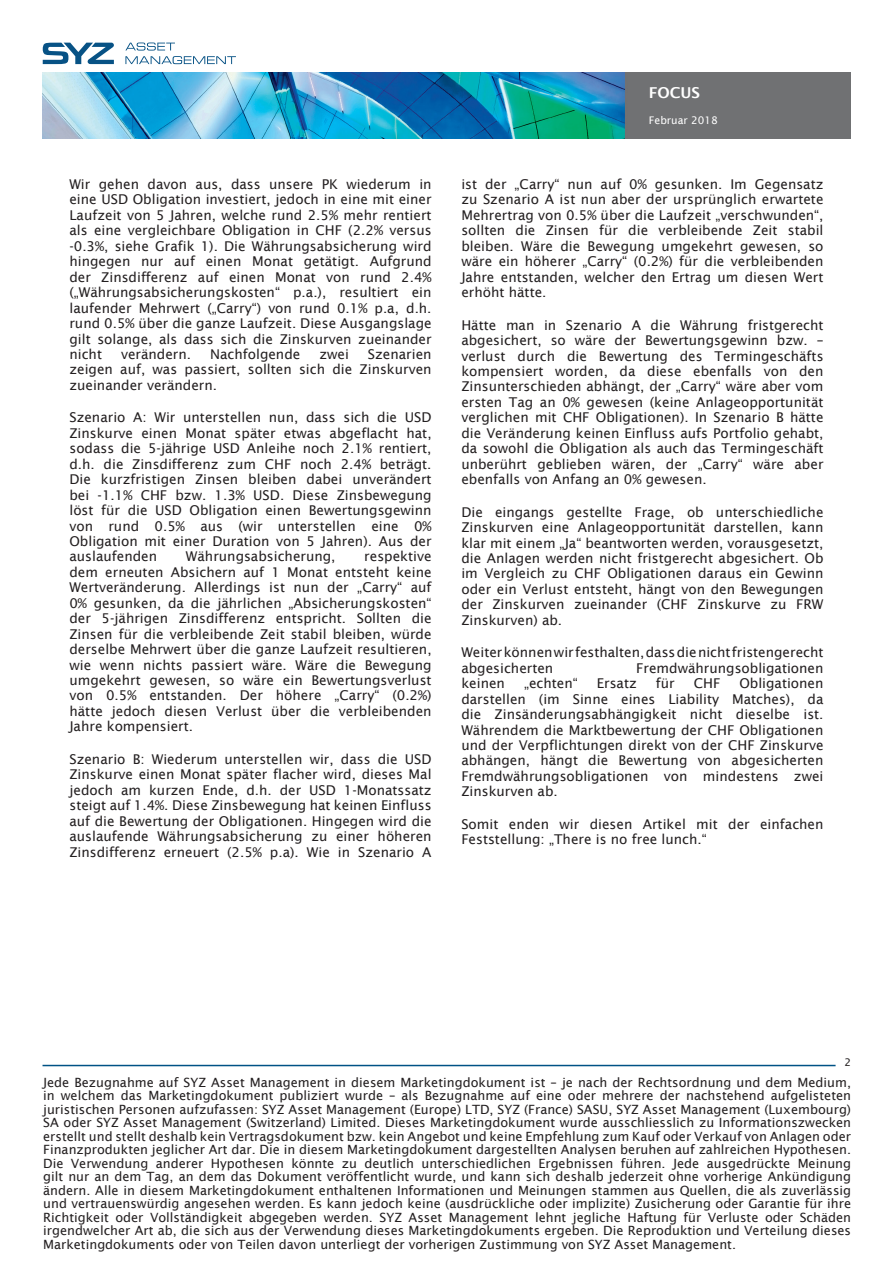
<style>
.page{position:relative;width:893px;height:1263px;background:#fff}
.page>*{position:absolute;margin:0;border:0;box-sizing:border-box;transform-origin:0 0}
.t1{font:600 15px "Lucida Sans";color:#fff}
.Texte_courant{font:13.5px/15.5px "Lucida Sans";color:#231f20;text-align:justify}
.t2{font:12.75px/13.5px "Lucida Sans";color:#231f20;text-align:justify}
.t3{font:10.5px "Lucida Sans";color:#fff}
.Numèro_de_page{font:10.5px "Lucida Sans";color:#231f20}
</style>
<div class="page">
<svg style="left:125px;top:43px;width:111px;height:21px"></svg>
<svg style="left:43px;top:43px;width:71px;height:21px"></svg>
<img style="left:43px;top:72px;width:807px;height:66px">
<hr style="left:43px;top:1065px;width:793px;height:1px;background:#005285">
<p class="t1" style="left:649px;top:84px;width:53px">FOCUS</p>
<p class="Texte_courant" style="left:69px;top:176px;width:364px">Wir gehen davon aus, dass unsere PK wiederum in eine USD Obligation investiert, jedoch in eine mit einer Laufzeit von 5 Jahren, welche rund 2.5% mehr rentiert als eine vergleichbare Obligation in CHF (2.2% versus -0.3%, siehe Grafik 1). Die Währungsabsicherung wird hingegen nur auf einen Monat getätigt. Aufgrund der Zinsdifferenz auf einen Monat von rund 2.4% („Währungsabsicherungskosten“ p.a.), resultiert ein laufender Mehrwert („Carry“) von rund 0.1% p.a, d.h. rund 0.5% über die ganze Laufzeit. Diese Ausgangslage gilt solange, als dass sich die Zinskurven zueinander nicht</p>
<p class="Texte_courant" style="left:121px;top:346px;width:72px">verändern.</p>
<p class="Texte_courant" style="left:210px;top:346px;width:92px">Nachfolgende</p>
<p class="Texte_courant" style="left:319px;top:346px;width:31px">zwei</p>
<p class="Texte_courant" style="left:69px;top:346px;width:364px;text-indent:298px">Szenarien zeigen auf, was passiert, sollten sich die Zinskurven zueinander verändern.</p>
<p class="Texte_courant" style="left:69px;top:410px;width:364px">Szenario A: Wir unterstellen nun, dass sich die USD Zinskurve einen Monat später etwas abgeflacht hat, sodass die 5-jährige USD Anleihe noch 2.1% rentiert, d.h. die Zinsdifferenz zum CHF noch 2.4% beträgt.<br>Die kurzfristigen Zinsen bleiben dabei unverändert bei -1.1% CHF bzw. 1.3% USD. Diese Zinsbewegung löst für die USD Obligation einen Bewertungsgewinn von rund 0.5% aus (wir unterstellen eine 0% Obligation mit einer Duration von 5 Jahren). Aus der auslaufenden</p>
<p class="Texte_courant" style="left:69px;top:549px;width:364px;text-indent:295px">respektive dem erneuten Absichern auf 1 Monat entsteht keine Wertveränderung. Allerdings ist nun der „Carry“ auf 0% gesunken, da die jährlichen „Absicherungskosten“ der 5-jährigen Zinsdifferenz entspricht. Sollten die Zinsen für die verbleibende Zeit stabil bleiben, würde derselbe Mehrwert über die ganze Laufzeit resultieren, wie wenn nichts passiert wäre. Wäre die Bewegung umgekehrt gewesen, so wäre ein Bewertungsverlust von 0.5% entstanden. Der höhere „Carry“ (0.2%) hätte jedoch diesen Verlust über die verbleibenden Jahre kompensiert.</p>
<p class="Texte_courant" style="left:69px;top:751px;width:364px">Szenario B: Wiederum unterstellen wir, dass die USD Zinskurve einen Monat später flacher wird, dieses Mal jedoch am kurzen Ende, d.h. der USD 1-Monatssatz steigt auf 1.4%. Diese Zinsbewegung hat keinen Einfluss auf die Bewertung der Obligationen. Hingegen wird die auslaufende Währungsabsicherung zu einer höheren Zinsdifferenz erneuert (2.5% p.a). Wie in Szenario A</p>
<p class="Texte_courant" style="left:186px;top:549px;width:151px">Währungsabsicherung,</p>
<p class="t3" style="left:649px;top:114px;width:70px">Februar 2018</p>
<p class="Texte_courant" style="left:461px;top:176px;width:364px">ist der „Carry“ nun auf 0% gesunken. Im Gegensatz zu Szenario A ist nun aber der ursprünglich erwartete Mehrertrag von 0.5% über die Laufzeit „verschwunden“, sollten die Zinsen für die verbleibende Zeit stabil bleiben. Wäre die Bewegung umgekehrt gewesen, so wäre ein höherer „Carry“ (0.2%) für die verbleibenden Jahre entstanden, welcher den Ertrag um diesen Wert erhöht hätte.</p>
<p class="Texte_courant" style="left:461px;top:317px;width:364px">Hätte man in Szenario A die Währung fristgerecht abgesichert, so wäre der Bewertungsgewinn bzw. – verlust durch die Bewertung des Termingeschäfts kompensiert worden, da diese ebenfalls von den Zinsunterschieden abhängt, der „Carry“ wäre aber vom ersten Tag an 0% gewesen (keine Anlageopportunität verglichen mit CHF Obligationen). In Szenario B hätte die Veränderung keinen Einfluss aufs Portfolio gehabt, da sowohl die Obligation als auch das Termingeschäft unberührt geblieben wären, der „Carry“ wäre aber ebenfalls von Anfang an 0% gewesen.</p>
<p class="Texte_courant" style="left:461px;top:504px;width:364px">Die eingangs gestellte Frage, ob unterschiedliche Zinskurven eine Anlageopportunität darstellen, kann klar mit einem „Ja“ beantworten werden, vorausgesetzt, die Anlagen werden nicht fristgerecht abgesichert. Ob im Vergleich zu CHF Obligationen daraus ein Gewinn oder ein Verlust entsteht, hängt von den Bewegungen der Zinskurven zueinander (CHF Zinskurve zu FRW Zinskurven) ab.</p>
<p class="Texte_courant" style="left:461px;top:645px;width:364px">Weiter können wir festhalten, dass die nicht fristengerecht abgesicherten</p>
<p class="Texte_courant" style="left:636px;top:660px;width:189px">Fremdwährungsobligationen</p>
<p class="Texte_courant" style="left:461px;top:676px;width:45px">keinen</p>
<p class="Texte_courant" style="left:524px;top:676px;width:55px">„echten“</p>
<p class="Texte_courant" style="left:597px;top:676px;width:41px">Ersatz</p>
<p class="Texte_courant" style="left:656px;top:676px;width:20px">für</p>
<p class="Texte_courant" style="left:694px;top:676px;width:28px">CHF</p>
<p class="Texte_courant" style="left:461px;top:676px;width:364px;text-indent:278px">Obligationen darstellen (im Sinne eines Liability Matches), da die Zinsänderungsabhängigkeit nicht dieselbe ist.<br>Währendem die Marktbewertung der CHF Obligationen und der Verpflichtungen direkt von der CHF Zinskurve abhängen, hängt die Bewertung von abgesicherten Fremdwährungsobligationen von mindestens zwei Zinskurven ab.</p>
<p class="Texte_courant" style="left:461px;top:816px;width:364px">Somit enden wir diesen Artikel mit der einfachen<br>Feststellung: „There is no free lunch.“</p>
<p class="Numèro_de_page" style="left:844px;top:1056px;width:8px">2</p>
<p class="t2" style="left:43px;top:1075px;width:809px">Jede Bezugnahme auf SYZ Asset Management in diesem Marketingdokument ist – je nach der Rechtsordnung und dem Medium, in welchem das Marketingdokument publiziert wurde – als Bezugnahme auf eine oder mehrere der nachstehend aufgelisteten juristischen Personen aufzufassen: SYZ Asset Management (Europe) LTD, SYZ (France) SASU, SYZ Asset Management (Luxembourg)<br>SA oder SYZ Asset Management (Switzerland) Limited. Dieses Marketingdokument wurde ausschliesslich zu Informationszwecken erstellt und stellt deshalb kein Vertragsdokument bzw. kein Angebot und keine Empfehlung zum Kauf oder Verkauf von Anlagen oder Finanzprodukten jeglicher Art dar. Die in diesem Marketingdokument dargestellten Analysen beruhen auf zahlreichen Hypothesen.<br>Die Verwendung anderer Hypothesen könnte zu deutlich unterschiedlichen Ergebnissen führen. Jede ausgedrückte Meinung gilt nur an dem Tag, an dem das Dokument veröffentlicht wurde, und kann sich deshalb jederzeit ohne vorherige Ankündigung ändern. Alle in diesem Marketingdokument enthaltenen Informationen und Meinungen stammen aus Quellen, die als zuverlässig und vertrauenswürdig angesehen werden. Es kann jedoch keine (ausdrückliche oder implizite) Zusicherung oder Garantie für ihre Richtigkeit oder Vollständigkeit abgegeben werden. SYZ Asset Management lehnt jegliche Haftung für Verluste oder Schäden irgendwelcher Art ab, die sich aus der Verwendung dieses Marketingdokuments ergeben. Die Reproduktion und Verteilung dieses Marketingdokuments oder von Teilen davon unterliegt der vorherigen Zustimmung von SYZ Asset Management.</p>
</div>
